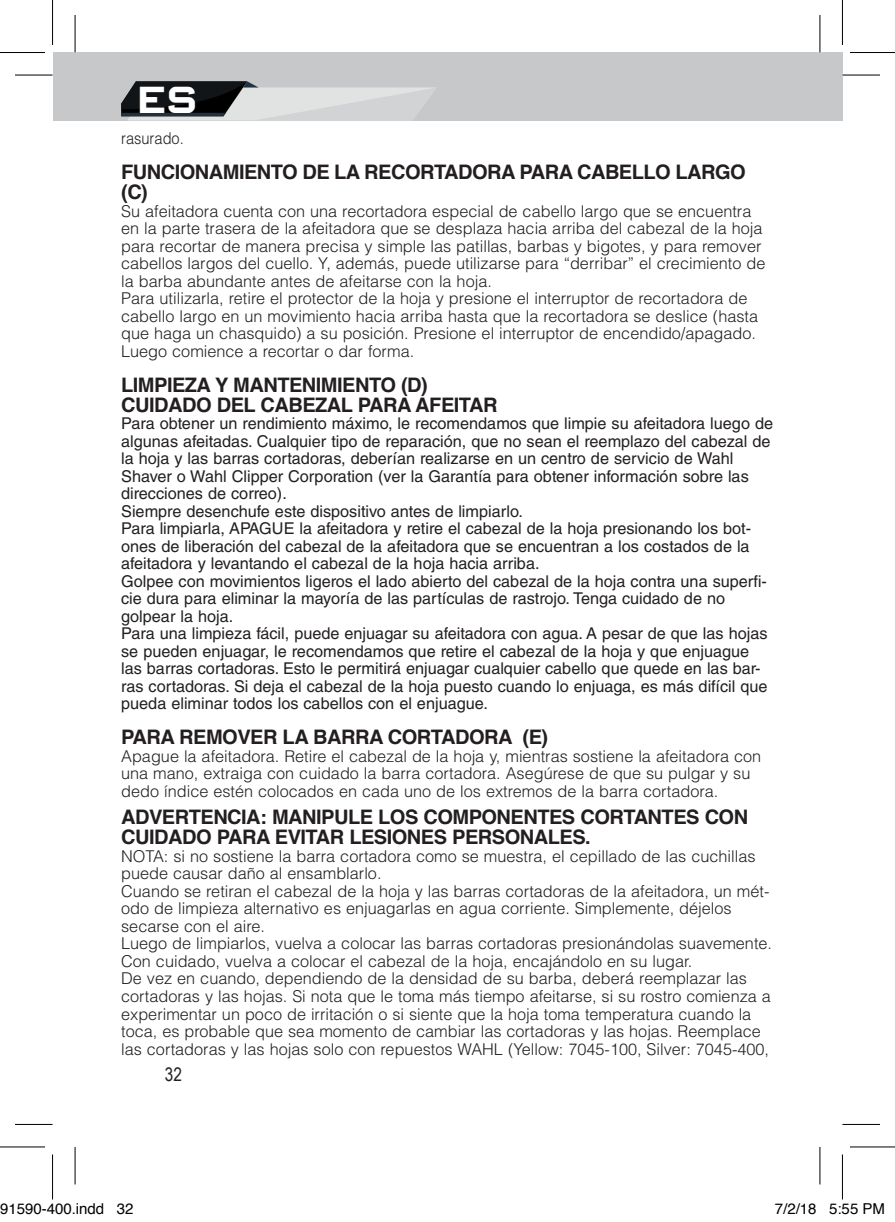
<style>
.page{position:relative;width:895px;height:1222px;background:#fff}
.page>*{position:absolute;margin:0;border:0;box-sizing:border-box;transform-origin:0 0}
.t1{font:700 37.5px "Bank Gothic";color:#fff}
.t2{font:700 20px/20px "Helvetica";letter-spacing:-.025em;color:#231f20}
.t3{font:18.75px "Arial Narrow";color:#231f20}
.t4{font:300 16.25px/17.5px "Helvetica LT Std";color:#231f20}
.t5{font:16.25px/17.5px "Helvetica LT Std";color:#231f20}
.t6{font:300 16.25px "Helvetica LT Std";color:#231f20;scale:.9 1}
.t7{font:15px "Helvetica";color:#000}
</style>
<div class="page">
<div style="left:54px;top:52px;width:788px;height:69px;background:#c7c8ca"></div>
<svg style="left:121px;top:81px;width:315px;height:39px"></svg>
<svg style="left:15px;top:74px;width:37px;height:1px"></svg>
<svg style="left:842px;top:73px;width:37px;height:4px"></svg>
<svg style="left:73px;top:15px;width:4px;height:38px"></svg>
<svg style="left:74px;top:1147px;width:1px;height:37px"></svg>
<hr style="left:818px;top:15px;width:3px;height:38px;background:#fff">
<hr style="left:15px;top:75px;width:37px;height:1px;background:#000">
<hr style="left:842px;top:75px;width:37px;height:1px;background:#000">
<hr style="left:15px;top:1123px;width:37px;height:1px;background:#000">
<hr style="left:842px;top:1123px;width:37px;height:1px;background:#000">
<hr style="left:75px;top:15px;width:1px;height:38px;background:#000">
<hr style="left:75px;top:1146px;width:1px;height:38px;background:#000">
<hr style="left:819px;top:15px;width:1px;height:38px;background:#000">
<hr style="left:819px;top:1146px;width:1px;height:38px;background:#000">
<hr style="left:0;top:52px;width:45px;height:1px;background:#000">
<hr style="left:849px;top:52px;width:45px;height:1px;background:#000">
<hr style="left:0;top:1146px;width:45px;height:1px;background:#000">
<hr style="left:849px;top:1146px;width:45px;height:1px;background:#000">
<hr style="left:52px;top:0;width:1px;height:45px;background:#000">
<hr style="left:52px;top:1154px;width:1px;height:45px;background:#000">
<hr style="left:841px;top:0;width:1px;height:45px;background:#000">
<hr style="left:841px;top:1154px;width:1px;height:45px;background:#000">
<h1 class="t1" style="left:136px;top:77px;width:62px">ES</h1>
<p class="t6" style="left:121px;top:128px;width:71px">rasurado.</p>
<p class="t2" style="left:121px;top:162px;width:625px">FUNCIONAMIENTO DE LA RECORTADORA PARA CABELLO LARGO (C)</p>
<p class="t4" style="left:121px;top:202px;width:645px">Su afeitadora cuenta con una recortadora especial de cabello largo que se encuentra en la parte trasera de la afeitadora que se desplaza hacia arriba del cabezal de la hoja para recortar de manera precisa y simple las patillas, barbas y bigotes, y para remover cabellos largos del cuello. Y, además, puede utilizarse para “derribar” el crecimiento de la barba abundante antes de afeitarse con la hoja.<br>Para utilizarla, retire el protector de la hoja y presione el interruptor de recortadora de cabello largo en un movimiento hacia arriba hasta que la recortadora se deslice (hasta que haga un chasquido) a su posición. Presione el interruptor de encendido/apagado.<br>Luego comience a recortar o dar forma.</p>
<p class="t2" style="left:121px;top:375px;width:378px">LIMPIEZA Y MANTENIMIENTO (D)<br>CUIDADO DEL CABEZAL PARA AFEITAR</p>
<p class="t5" style="left:121px;top:414px;width:653px">Para obtener un rendimiento máximo, le recomendamos que limpie su afeitadora luego de algunas afeitadas. Cualquier tipo de reparación, que no sean el reemplazo del cabezal de la hoja y las barras cortadoras, deberían realizarse en un centro de servicio de Wahl Shaver o Wahl Clipper Corporation (ver la Garantía para obtener información sobre las direcciones de correo).<br>Siempre desenchufe este dispositivo antes de limpiarlo.<br>Para limpiarla, APAGUE la afeitadora y retire el cabezal de la hoja presionando los bot&shy;ones de liberación del cabezal de la afeitadora que se encuentran a los costados de la afeitadora y levantando el cabezal de la hoja hacia arriba.<br>Golpee con movimientos ligeros el lado abierto del cabezal de la hoja contra una superfi&shy;cie dura para eliminar la mayoría de las partículas de rastrojo. Tenga cuidado de no golpear la hoja.<br>Para una limpieza fácil, puede enjuagar su afeitadora con agua. A pesar de que las hojas se pueden enjuagar, le recomendamos que retire el cabezal de la hoja y que enjuague las barras cortadoras. Esto le permitirá enjuagar cualquier cabello que quede en las bar&shy;ras cortadoras. Si deja el cabezal de la hoja puesto cuando lo enjuaga, es más difícil que pueda eliminar todos los cabellos con el enjuague.</p>
<p class="t2" style="left:121px;top:727px;width:428px">PARA REMOVER LA BARRA CORTADORA (E)</p>
<p class="t4" style="left:121px;top:747px;width:641px">Apague la afeitadora. Retire el cabezal de la hoja y, mientras sostiene la afeitadora con una mano, extraiga con cuidado la barra cortadora. Asegúrese de que su pulgar y su dedo índice estén colocados en cada uno de los extremos de la barra cortadora.</p>
<p class="t2" style="left:121px;top:807px;width:628px">ADVERTENCIA: MANIPULE LOS COMPONENTES CORTANTES CON<br>CUIDADO PARA EVITAR LESIONES PERSONALES.</p>
<p class="t4" style="left:121px;top:847px;width:652px">NOTA: si no sostiene la barra cortadora como se muestra, el cepillado de las cuchillas puede causar daño al ensamblarlo.<br>Cuando se retiran el cabezal de la hoja y las barras cortadoras de la afeitadora, un mét&shy;odo de limpieza alternativo es enjuagarlas en agua corriente. Simplemente, déjelos secarse con el aire.<br>Luego de limpiarlos, vuelva a colocar las barras cortadoras presionándolas suavemente.<br>Con cuidado, vuelva a colocar el cabezal de la hoja, encajándolo en su lugar.<br>De vez en cuando, dependiendo de la densidad de su barba, deberá reemplazar las cortadoras y las hojas. Si nota que le toma más tiempo afeitarse, si su rostro comienza a experimentar un poco de irritación o si siente que la hoja toma temperatura cuando la toca, es probable que sea momento de cambiar las cortadoras y las hojas. Reemplace las cortadoras y las hojas solo con repuestos WAHL (Yellow: 7045-100, Silver: 7045-400,</p>
<p class="t3" style="left:165px;top:1060px;width:19px">32</p>
<p class="t7" style="left:0;top:1197px;width:135px">91590-400.indd 32</p>
<p class="t7" style="left:774px;top:1197px;width:112px">7/2/18 5:55 PM</p>
</div>
